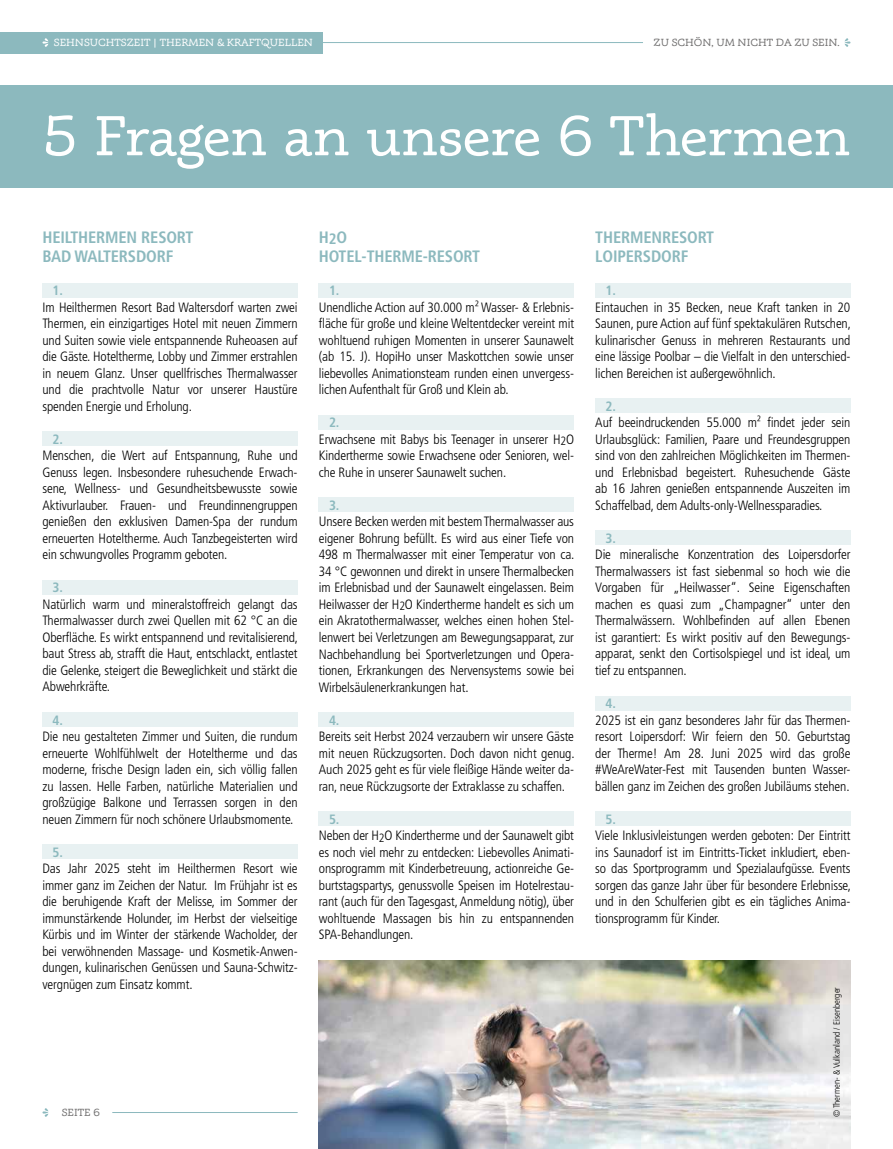
<style>
.page{position:relative;width:893px;height:1149px;background:#fff}
.page>*{position:absolute;margin:0;border:0;box-sizing:border-box;transform-origin:0 0}
.t1{font:57px "Phoreus Cherokee";letter-spacing:-.015em;color:#fff}
.t2{font:700 condensed 16.5px/19.5px "Frutiger LT Pro";letter-spacing:-.01em;color:#8cb9be}
.t3{font:300 condensed 13.5px/16.5px "Frutiger LT Pro";letter-spacing:-.01em;color:#000;text-align:justify}
.t4{font:700 condensed 13.5px "Frutiger LT Pro";color:#8cb9be}
.t5{font:10.5px "Phoreus Cherokee";color:#fff}
.t6{font:10.5px "Phoreus Cherokee";color:#706f6f}
.t7{font:300 condensed 9px "Frutiger LT Pro";color:#000}
.s1{font-weight:700;color:#8cb9be}
</style>
<div class="page">
<div style="left:0;top:85px;width:893px;height:103px;background:#8cb9be"></div>
<div style="left:43px;top:283px;width:255px;height:14px;background:#e8f1f2"></div>
<div style="left:43px;top:431px;width:255px;height:15px;background:#e8f1f2"></div>
<div style="left:43px;top:580px;width:255px;height:14px;background:#e8f1f2"></div>
<div style="left:43px;top:712px;width:255px;height:14px;background:#e8f1f2"></div>
<div style="left:43px;top:844px;width:255px;height:14px;background:#e8f1f2"></div>
<div style="left:319px;top:283px;width:255px;height:14px;background:#e8f1f2"></div>
<div style="left:319px;top:415px;width:255px;height:14px;background:#e8f1f2"></div>
<div style="left:319px;top:497px;width:255px;height:15px;background:#e8f1f2"></div>
<div style="left:319px;top:712px;width:255px;height:14px;background:#e8f1f2"></div>
<div style="left:319px;top:811px;width:255px;height:14px;background:#e8f1f2"></div>
<div style="left:595px;top:283px;width:255px;height:14px;background:#e8f1f2"></div>
<div style="left:595px;top:398px;width:255px;height:15px;background:#e8f1f2"></div>
<div style="left:595px;top:530px;width:255px;height:15px;background:#e8f1f2"></div>
<div style="left:595px;top:695px;width:255px;height:15px;background:#e8f1f2"></div>
<div style="left:595px;top:811px;width:255px;height:14px;background:#e8f1f2"></div>
<img style="left:319px;top:960px;width:531px;height:188px">
<div style="left:0;top:32px;width:323px;height:21px;background:#8cb9be"></div>
<svg style="left:43px;top:38px;width:6px;height:9px"></svg>
<hr style="left:323px;top:42px;width:320px;height:1px;background:#8cb9be">
<svg style="left:844px;top:38px;width:6px;height:9px"></svg>
<svg style="left:43px;top:1108px;width:6px;height:8px"></svg>
<hr style="left:112px;top:1111px;width:186px;height:1px;background:#8cb9be">
<p class="t5" style="left:54px;top:36px;width:261px">SEHNSUCHTSZEIT | THERMEN &amp; KRAFTQUELLEN</p>
<p class="t6" style="left:654px;top:36px;width:188px">ZU SCHÖN, UM NICHT DA ZU SEIN.</p>
<h1 class="t1" style="left:43px;top:103px;width:809px">5 Fragen an unsere 6 Thermen</h1>
<p class="t2" style="left:43px;top:227px;width:152px">HEILTHERMEN RESORT<br>BAD WALTERSDORF</p>
<p class="t4" style="left:53px;top:282px;width:12px">1.</p>
<p class="t3" style="left:43px;top:299px;width:257px">Im Heilthermen Resort Bad Waltersdorf warten zwei Thermen, ein einzigartiges Hotel mit neuen Zimmern und Suiten sowie viele entspannende Ruheoasen auf die Gäste. Hoteltherme, Lobby und Zimmer erstrahlen in neuem Glanz. Unser quellfrisches Thermalwasser und die prachtvolle Natur vor unserer Haustüre spenden Energie und Erholung.</p>
<p class="t4" style="left:53px;top:431px;width:12px">2.</p>
<p class="t3" style="left:43px;top:447px;width:257px">Menschen, die Wert auf Entspannung, Ruhe und Genuss legen. Insbesondere ruhesuchende Erwach&shy;sene, Wellness- und Gesundheitsbewusste sowie Aktivurlauber. Frauen- und Freundinnengruppen genießen den exklusiven Damen-Spa der rundum erneuerten Hoteltherme. Auch Tanzbegeisterten wird ein schwungvolles Programm geboten.</p>
<p class="t4" style="left:53px;top:579px;width:12px">3.</p>
<p class="t3" style="left:43px;top:596px;width:257px">Natürlich warm und mineralstoffreich gelangt das Thermalwasser durch zwei Quellen mit 62 °C an die Oberfläche. Es wirkt entspannend und revitalisierend, baut Stress ab, strafft die Haut, entschlackt, entlastet die Gelenke, steigert die Beweglichkeit und stärkt die Abwehrkräfte.</p>
<p class="t4" style="left:53px;top:711px;width:12px">4.</p>
<p class="t3" style="left:43px;top:728px;width:257px">Die neu gestalteten Zimmer und Suiten, die rundum erneuerte Wohlfühlwelt der Hoteltherme und das moderne, frische Design laden ein, sich völlig fallen zu lassen. Helle Farben, natürliche Materialien und großzügige Balkone und Terrassen sorgen in den neuen Zimmern für noch schönere Urlaubsmomente.</p>
<p class="t4" style="left:53px;top:843px;width:12px">5.</p>
<p class="t3" style="left:43px;top:860px;width:257px">Das Jahr 2025 steht im Heilthermen Resort wie immer ganz im Zeichen der Natur. Im Frühjahr ist es die beruhigende Kraft der Melisse, im Sommer der immunstärkende Holunder, im Herbst der vielseitige Kürbis und im Winter der stärkende Wacholder, der bei verwöhnenden Massage- und Kosmetik-Anwen&shy;dungen, kulinarischen Genüssen und Sauna-Schwitz&shy;vergnügen zum Einsatz kommt.</p>
<p class="t2" style="left:319px;top:227px;width:163px">H<sub>2</sub>O<br>HOTEL-THERME-RESORT</p>
<p class="t4" style="left:329px;top:282px;width:12px">1.</p>
<p class="t3" style="left:319px;top:299px;width:257px">Unendliche Action auf 30.000 m² Wasser- &amp; Erlebnis&shy;fläche für große und kleine Weltentdecker vereint mit wohltuend ruhigen Momenten in unserer Saunawelt (ab 15. J). HopiHo unser Maskottchen sowie unser liebevolles Animationsteam runden einen unvergess&shy;lichen Aufenthalt für Groß und Klein ab.</p>
<p class="t3" style="left:319px;top:414px;width:257px;text-align:left;text-indent:10px"><span class="s1">2.<br></span>Erwachsene mit Babys bis Teenager in unserer H<sub>2</sub>O Kindertherme sowie Erwachsene oder Senioren, wel&shy;che Ruhe in unserer Saunawelt suchen.</p>
<p class="t4" style="left:329px;top:497px;width:12px">3.</p>
<p class="t3" style="left:319px;top:513px;width:257px">Unsere Becken werden mit bestem Thermalwasser aus eigener Bohrung befüllt. Es wird aus einer Tiefe von 498 m Thermalwasser mit einer Temperatur von ca.<br>34 °C gewonnen und direkt in unsere Thermalbecken im Erlebnisbad und der Saunawelt eingelassen. Beim Heilwasser der H<sub>2</sub>O Kindertherme handelt es sich um ein Akratothermalwasser, welches einen hohen Stel&shy;lenwert bei Verletzungen am Bewegungsapparat, zur Nachbehandlung bei Sportverletzungen und Opera&shy;tionen, Erkrankungen des Nervensystems sowie bei Wirbelsäulenerkrankungen hat.</p>
<p class="t4" style="left:329px;top:711px;width:12px">4.</p>
<p class="t3" style="left:319px;top:728px;width:257px">Bereits seit Herbst 2024 verzaubern wir unsere Gäste mit neuen Rückzugsorten. Doch davon nicht genug.<br>Auch 2025 geht es für viele fleißige Hände weiter da&shy;ran, neue Rückzugsorte der Extraklasse zu schaffen.</p>
<p class="t3" style="left:319px;top:810px;width:257px;text-align:left;text-indent:10px"><span class="s1">5.<br></span>Neben der H<sub>2</sub>O Kindertherme und der Saunawelt gibt es noch viel mehr zu entdecken: Liebevolles Animati&shy;onsprogramm mit Kinderbetreuung, actionreiche Ge&shy;burtstagspartys, genussvolle Speisen im Hotelrestau&shy;rant (auch für den Tagesgast, Anmeldung nötig), über wohltuende Massagen bis hin zu entspannenden SPA-Behandlungen.</p>
<p class="t6" style="left:62px;top:1106px;width:40px">SEITE 6</p>
<p class="t2" style="left:595px;top:227px;width:120px">THERMENRESORT<br>LOIPERSDORF</p>
<p class="t4" style="left:605px;top:282px;width:12px">1.</p>
<p class="t3" style="left:595px;top:299px;width:257px">Eintauchen in 35 Becken, neue Kraft tanken in 20<br>Saunen, pure Action auf fünf spektakulären Rutschen, kulinarischer Genuss in mehreren Restaurants und eine lässige Poolbar – die Vielfalt in den unterschied&shy;lichen Bereichen ist außergewöhnlich.</p>
<p class="t4" style="left:605px;top:398px;width:12px">2.</p>
<p class="t3" style="left:595px;top:414px;width:257px">Auf beeindruckenden 55.000 m² findet jeder sein Urlaubsglück: Familien, Paare und Freundesgruppen sind von den zahlreichen Möglichkeiten im Thermen&shy;und Erlebnisbad begeistert. Ruhesuchende Gäste ab 16 Jahren genießen entspannende Auszeiten im Schaffelbad, dem Adults-only-Wellnessparadies.</p>
<p class="t4" style="left:605px;top:530px;width:12px">3.</p>
<p class="t3" style="left:595px;top:546px;width:257px">Die mineralische Konzentration des Loipersdorfer Thermalwassers ist fast siebenmal so hoch wie die Vorgaben für „Heilwasser“. Seine Eigenschaften machen es quasi zum „Champagner“ unter den Thermalwässern. Wohlbefinden auf allen Ebenen ist garantiert: Es wirkt positiv auf den Bewegungs&shy;apparat, senkt den Cortisolspiegel und ist ideal, um tief zu entspannen.</p>
<p class="t4" style="left:605px;top:695px;width:12px">4.</p>
<p class="t3" style="left:595px;top:711px;width:257px">2025 ist ein ganz besonderes Jahr für das Thermen&shy;resort Loipersdorf: Wir feiern den 50. Geburtstag der Therme! Am 28. Juni 2025 wird das große #WeAreWater-Fest mit Tausenden bunten Wasser&shy;bällen ganz im Zeichen des großen Jubiläums stehen.</p>
<p class="t4" style="left:605px;top:810px;width:12px">5.</p>
<p class="t3" style="left:595px;top:827px;width:257px">Viele Inklusivleistungen werden geboten: Der Eintritt ins Saunadorf ist im Eintritts-Ticket inkludiert, eben&shy;so das Sportprogramm und Spezialaufgüsse. Events sorgen das ganze Jahr über für besondere Erlebnisse, und in den Schulferien gibt es ein tägliches Anima&shy;tionsprogramm für Kinder.</p>
<p class="t7" style="left:831px;top:1116px;width:131px;rotate:-90deg">© Thermen- &amp; Vulkanland / Eisenberger</p>
</div>
